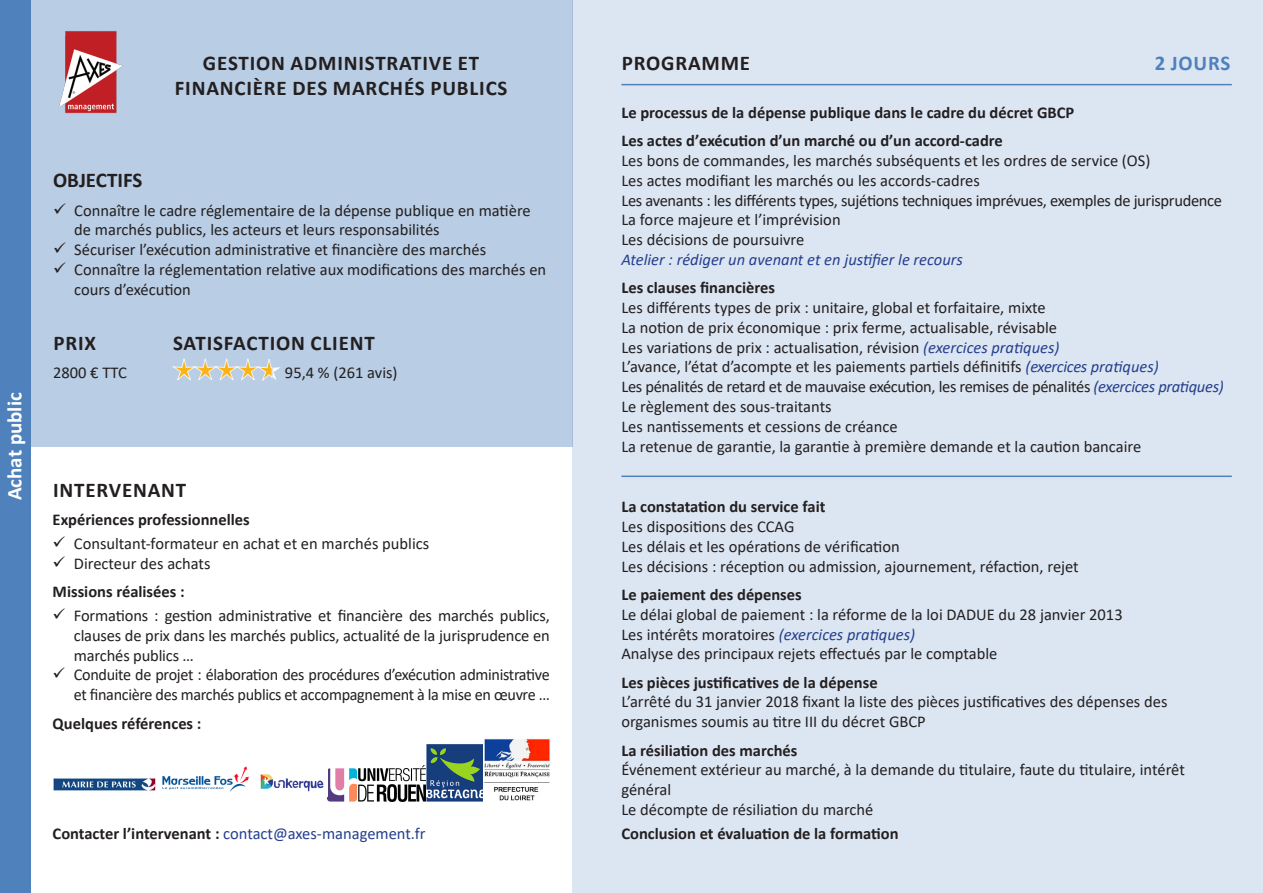
<style>
.page{position:relative;width:1263px;height:893px;background:#fff}
.page>*{position:absolute;margin:0;border:0;box-sizing:border-box;transform-origin:0 0}
.titre{font:700 21px "Calibri";letter-spacing:.04em;color:#231f20}
.t1{font:700 21px "Calibri";color:#fff}
.titre-2{font:700 21px "Calibri";color:#231f20}
.titre-3{font:700 21px "Calibri";letter-spacing:.04em;color:#4f81bd}
.texte{font:16.5px/19.8px "Calibri";color:#231f20}
.Titre_2{font:700 16.5px "Calibri";color:#231f20}
.texte-2{font:16.5px/19.8px "Calibri";letter-spacing:-.02em;color:#231f20}
.Atelier{font:16.5px "Calibri";color:#231f20}
.Titre_2-2{font:16.5px "Calibri";color:#253f8e}
.Atelier-2{font:italic 16.5px "Calibri";color:#253f8e}
.s1{font-weight:700;color:#231f20}
.s2{font-style:italic;color:#253f8e}
</style>
<div class="page">
<div style="left:30px;top:0;width:542px;height:446px;background:#b9cde4"></div>
<div style="left:0;top:0;width:30px;height:893px;background:#4f81bd"></div>
<div style="left:572px;top:0;width:691px;height:893px;background:#dce6f2"></div>
<hr style="left:621px;top:476px;width:611px;height:1px;background:#4f81bd">
<hr style="left:621px;top:84px;width:611px;height:1px;background:#4f81bd">
<img style="left:328px;top:765px;width:97px;height:36px">
<img style="left:260px;top:774px;width:64px;height:18px">
<img style="left:53px;top:766px;width:196px;height:26px">
<img style="left:427px;top:744px;width:56px;height:57px">
<img style="left:484px;top:737px;width:66px;height:64px">
<svg style="left:172px;top:358px;width:109px;height:23px"></svg>
<img style="left:59px;top:31px;width:64px;height:83px">
<p class="titre" style="left:203px;top:48px;width:278px">GESTION ADMINISTRATIVE ET</p>
<p class="titre" style="left:175px;top:73px;width:334px">FINANCIÈRE DES MARCHÉS PUBLICS</p>
<p class="t1" style="left:0;top:500px;width:109px;rotate:-90deg">Achat public</p>
<p class="titre-2" style="left:53px;top:165px;width:91px">OBJECTIFS</p>
<p class="texte" style="left:74px;top:200px;width:458px">Connaître le cadre réglementaire de la dépense publique en matière de marchés publics, les acteurs et leurs responsabilités</p>
<p class="texte" style="left:74px;top:239px;width:413px">Sécuriser l’exécution administrative et financière des marchés</p>
<p class="texte" style="left:74px;top:259px;width:473px">Connaître la réglementation relative aux modifications des marchés en cours d’exécution</p>
<p class="titre" style="left:53px;top:328px;width:44px">PRIX</p>
<p class="texte" style="left:53px;top:362px;width:76px">2800 € TTC</p>
<p class="titre" style="left:173px;top:328px;width:203px">SATISFACTION CLIENT</p>
<p class="texte" style="left:285px;top:362px;width:114px">95,4 % (261 avis)</p>
<p class="titre" style="left:53px;top:475px;width:135px">INTERVENANT</p>
<p class="Titre_2" style="left:53px;top:508px;width:199px">Expériences professionnelles</p>
<p class="texte" style="left:74px;top:533px;width:357px">Consultant-formateur en achat et en marchés publics</p>
<p class="texte" style="left:74px;top:553px;width:138px">Directeur des achats</p>
<p class="Titre_2" style="left:53px;top:580px;width:134px">Missions réalisées :</p>
<p class="texte" style="left:74px;top:605px;width:477px;text-align:justify">Formations : gestion administrative et financière des marchés publics, clauses de prix dans les marchés publics, actualité de la jurisprudence en marchés publics …</p>
<p class="texte-2" style="left:74px;top:665px;width:477px">Conduite de projet : élaboration des procédures d’exécution administrative et financière des marchés publics et accompagnement à la mise en œuvre …</p>
<p class="Titre_2" style="left:53px;top:711px;width:150px">Quelques références :</p>
<p class="Titre_2-2" style="left:53px;top:822px;width:374px"><span class="s1">Contacter l’intervenant :</span> contact@axes-management.fr</p>
<p class="titre" style="left:622px;top:48px;width:130px">PROGRAMME</p>
<p class="titre-3" style="left:1155px;top:48px;width:77px">2 JOURS</p>
<p class="Titre_2" style="left:621px;top:101px;width:454px">Le processus de la dépense publique dans le cadre du décret GBCP</p>
<p class="Titre_2" style="left:621px;top:129px;width:383px">Les actes dʼexécution d’un marché ou d’un accord-cadre</p>
<p class="texte" style="left:621px;top:150px;width:530px">Les bons de commandes, les marchés subséquents et les ordres de service (OS)</p>
<p class="texte" style="left:621px;top:170px;width:360px">Les actes modifiant les marchés ou les accords-cadres</p>
<p class="texte-2" style="left:621px;top:190px;width:602px">Les avenants : les différents types, sujétions techniques imprévues, exemples de jurisprudence</p>
<p class="texte" style="left:621px;top:210px;width:221px">La force majeure et l’imprévision</p>
<p class="texte" style="left:621px;top:229px;width:184px">Les décisions de poursuivre</p>
<p class="Atelier-2" style="left:621px;top:248px;width:343px">Atelier : rédiger un avenant et en justifier le recours</p>
<p class="Titre_2" style="left:621px;top:276px;width:155px">Les clauses financières</p>
<p class="texte" style="left:621px;top:297px;width:426px">Les différents types de prix : unitaire, global et forfaitaire, mixte</p>
<p class="texte" style="left:621px;top:317px;width:437px">La notion de prix économique : prix ferme, actualisable, révisable</p>
<p class="Atelier" style="left:621px;top:336px;width:440px">Les variations de prix : actualisation, révision <span class="s2">(exercices pratiques)</span></p>
<p class="texte" style="left:621px;top:357px;width:539px">L’avance, l’état d’acompte et les paiements partiels définitifs <span class="s2">(exercices pratiques)</span></p>
<p class="texte-2" style="left:621px;top:376px;width:604px">Les pénalités de retard et de mauvaise exécution, les remises de pénalités <span class="s2">(exercices pratiques)</span></p>
<p class="texte" style="left:621px;top:396px;width:212px">Le règlement des sous-traitants</p>
<p class="texte" style="left:621px;top:416px;width:278px">Les nantissements et cessions de créance</p>
<p class="texte" style="left:621px;top:436px;width:521px">La retenue de garantie, la garantie à première demande et la caution bancaire</p>
<p class="Titre_2" style="left:621px;top:495px;width:206px">La constatation du service fait</p>
<p class="texte" style="left:621px;top:516px;width:175px">Les dispositions des CCAG</p>
<p class="texte" style="left:621px;top:536px;width:280px">Les délais et les opérations de vérification</p>
<p class="texte" style="left:621px;top:556px;width:459px">Les décisions : réception ou admission, ajournement, réfaction, rejet</p>
<p class="Titre_2" style="left:621px;top:583px;width:182px">Le paiement des dépenses</p>
<p class="texte" style="left:621px;top:604px;width:503px">Le délai global de paiement : la réforme de la loi DADUE du 28 janvier 2013</p>
<p class="texte" style="left:621px;top:624px;width:295px">Les intérêts moratoires <span class="s2">(exercices pratiques)</span></p>
<p class="texte" style="left:621px;top:643px;width:378px">Analyse des principaux rejets effectués par le comptable</p>
<p class="Titre_2" style="left:621px;top:670px;width:258px">Les pièces justificatives de la dépense</p>
<p class="texte" style="left:621px;top:692px;width:548px">L’arrêté du 31 janvier 2018 fixant la liste des pièces justificatives des dépenses des organismes soumis au titre III du décret GBCP</p>
<p class="Titre_2" style="left:621px;top:738px;width:177px">La résiliation des marchés</p>
<p class="texte" style="left:621px;top:759px;width:565px">Événement extérieur au marché, à la demande du titulaire, faute du titulaire, intérêt général</p>
<p class="texte" style="left:621px;top:799px;width:254px">Le décompte de résiliation du marché</p>
<p class="Titre_2" style="left:621px;top:822px;width:279px">Conclusion et évaluation de la formation</p>
</div>
